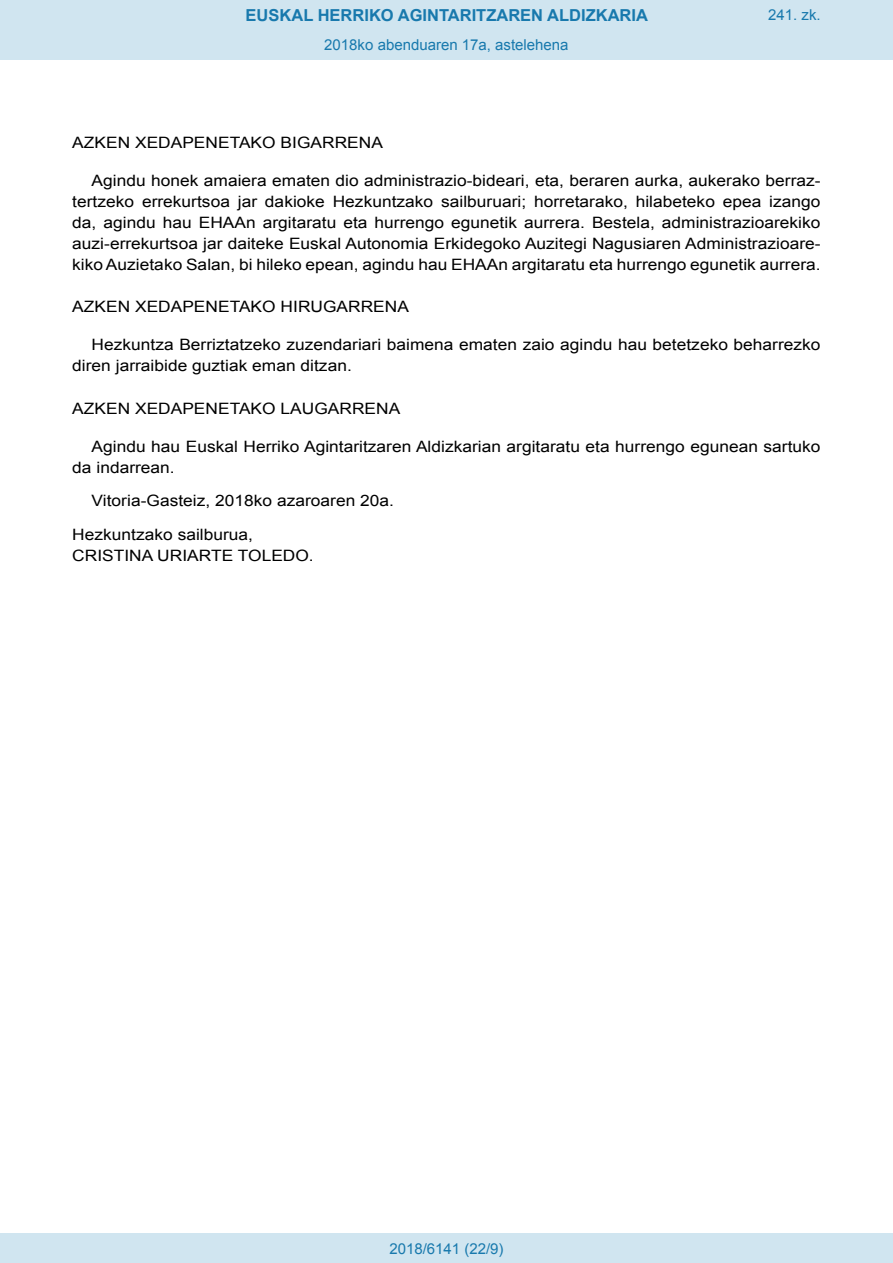
<style>
.page{position:relative;width:893px;height:1263px;background:#fff}
.page>*{position:absolute;margin:0;border:0;box-sizing:border-box;transform-origin:0 0}
.t1{font:700 16.5px "Arial";color:#1879ad}
.BOPVDetalle{font:15.6px/21px "Arial";color:#000;scale:1.11 1}
.BOPVDisposicion{font:15.6px "Arial";color:#000;scale:1.11 1}
.BOPVFirmaLugFec{font:15.6px "Arial";color:#000;scale:1.11 1}
.BOPVFirmaNombre{font:15.6px "Arial";color:#000;scale:1.11 1}
.BOPVFirmaPuesto{font:15.6px "Arial";color:#000;scale:1.11 1}
.Paginacion_Centro{font:15px "Arial";color:#1879ad}
</style>
<div class="page">
<div style="left:0;top:0;width:893px;height:60px;background:#d0e5f0"></div>
<div style="left:0;top:1233px;width:893px;height:30px;background:#d0e5f0"></div>
<p class="t1" style="left:246px;top:4px;width:404px">EUSKAL HERRIKO AGINTARITZAREN ALDIZKARIA</p>
<p class="Paginacion_Centro" style="left:324px;top:35px;width:246px">2018ko abenduaren 17a, astelehena</p>
<p class="Paginacion_Centro" style="left:768px;top:5px;width:54px">241. zk.</p>
<p class="BOPVDisposicion" style="left:72px;top:132px;width:281px">AZKEN XEDAPENETAKO BIGARRENA</p>
<p class="BOPVDetalle" style="left:72px;top:170px;width:676px;text-align:justify;text-indent:19px">Agindu honek amaiera ematen dio administrazio-bideari, eta, beraren aurka, aukerako berraz&shy;tertzeko errekurtsoa jar dakioke Hezkuntzako sailburuari; horretarako, hilabeteko epea izango da, agindu hau EHAAn argitaratu eta hurrengo egunetik aurrera. Bestela, administrazioarekiko auzi-errekurtsoa jar daiteke Euskal Autonomia Erkidegoko Auzitegi Nagusiaren Administrazioare&shy;kiko Auzietako Salan, bi hileko epean, agindu hau EHAAn argitaratu eta hurrengo egunetik aurrera.</p>
<p class="BOPVDisposicion" style="left:72px;top:297px;width:305px">AZKEN XEDAPENETAKO HIRUGARRENA</p>
<p class="BOPVDetalle" style="left:72px;top:335px;width:676px;text-indent:19px">Hezkuntza Berriztatzeko zuzendariari baimena ematen zaio agindu hau betetzeko beharrezko diren jarraibide guztiak eman ditzan.</p>
<p class="BOPVDisposicion" style="left:72px;top:398px;width:297px">AZKEN XEDAPENETAKO LAUGARRENA</p>
<p class="BOPVDetalle" style="left:72px;top:436px;width:676px;text-indent:19px">Agindu hau Euskal Herriko Agintaritzaren Aldizkarian argitaratu eta hurrengo egunean sartuko da indarrean.</p>
<p class="BOPVFirmaLugFec" style="left:92px;top:491px;width:274px">Vitoria-Gasteiz, 2018ko azaroaren 20a.</p>
<p class="BOPVFirmaPuesto" style="left:72px;top:524px;width:164px">Hezkuntzako sailburua,</p>
<p class="BOPVFirmaNombre" style="left:72px;top:545px;width:219px">CRISTINA URIARTE TOLEDO.</p>
<p class="Paginacion_Centro" style="left:389px;top:1238px;width:116px">2018/6141 (22/9)</p>
</div>
